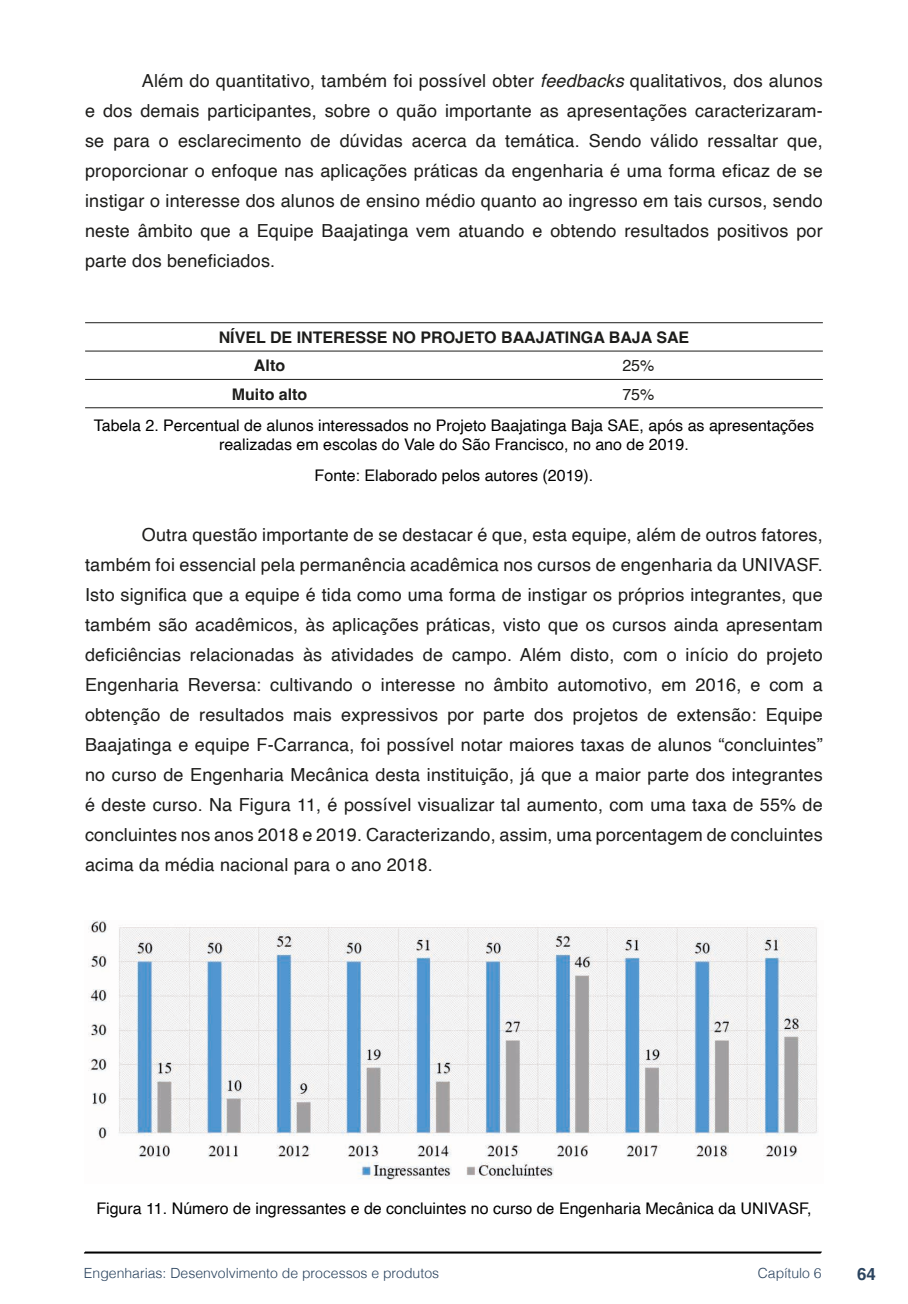
<style>
.page{position:relative;width:908px;height:1304px;background:#fff}
.page>*{position:absolute;margin:0;border:0;box-sizing:border-box;transform-origin:0 0}
.t1{font:18px/30px "Helvetica";letter-spacing:.01em;color:#1d1d1b;text-align:justify}
.t2{font:700 16.8px "Helvetica";color:#2b445f}
.t3{font:16px/19.2px "Helvetica";color:#000;text-align:center}
.t4{font:700 16px/28.4px "Helvetica";color:#1d1d1b}
.t5{font:16px "Helvetica";color:#1d1d1b}
.t6{font:300 14px "Helvetica";color:#2b445f}
.s1{font-style:italic}
</style>
<div class="page">
<svg style="left:84px;top:1251px;width:737px;height:3px;background:#515151"></svg>
<hr style="left:85px;top:322px;width:369px;height:1px;background:#1d1d1b">
<hr style="left:454px;top:322px;width:368px;height:1px;background:#1d1d1b">
<hr style="left:85px;top:351px;width:369px;height:1px;background:#1d1d1b">
<hr style="left:454px;top:351px;width:368px;height:1px;background:#1d1d1b">
<hr style="left:85px;top:379px;width:369px;height:1px;background:#1d1d1b">
<hr style="left:454px;top:379px;width:368px;height:1px;background:#1d1d1b">
<hr style="left:85px;top:407px;width:369px;height:1px;background:#1d1d1b">
<hr style="left:454px;top:407px;width:368px;height:1px;background:#1d1d1b">
<img style="left:88px;top:921px;width:730px;height:259px">
<p class="t1" style="left:85px;top:66px;width:738px;text-indent:57px">Além do quantitativo, também foi possível obter <span class="s1">feedbacks</span> qualitativos, dos alunos e dos demais participantes, sobre o quão importante as apresentações caracterizaram&shy;se para o esclarecimento de dúvidas acerca da temática. Sendo válido ressaltar que, proporcionar o enfoque nas aplicações práticas da engenharia é uma forma eficaz de se instigar o interesse dos alunos de ensino médio quanto ao ingresso em tais cursos, sendo neste âmbito que a Equipe Baajatinga vem atuando e obtendo resultados positivos por parte dos beneficiados.</p>
<p class="t4" style="left:254px;top:325px;width:436px;text-indent:-35px">NÍVEL DE INTERESSE NO PROJETO BAAJATINGA BAJA SAE<br>Alto</p>
<p class="t5" style="left:622px;top:353px;width:34px">25%</p>
<p class="t4" style="left:232px;top:382px;width:77px">Muito alto</p>
<p class="t5" style="left:622px;top:382px;width:34px">75%</p>
<p class="t3" style="left:94px;top:416px;width:721px">Tabela 2. Percentual de alunos interessados no Projeto Baajatinga Baja SAE, após as apresentações realizadas em escolas do Vale do São Francisco, no ano de 2019.</p>
<p class="t3" style="left:314px;top:466px;width:280px">Fonte: Elaborado pelos autores (2019).</p>
<p class="t1" style="left:85px;top:520px;width:739px;text-indent:57px">Outra questão importante de se destacar é que, esta equipe, além de outros fatores, também foi essencial pela permanência acadêmica nos cursos de engenharia da UNIVASF.<br>Isto significa que a equipe é tida como uma forma de instigar os próprios integrantes, que também são acadêmicos, às aplicações práticas, visto que os cursos ainda apresentam deficiências relacionadas às atividades de campo. Além disto, com o início do projeto Engenharia Reversa: cultivando o interesse no âmbito automotivo, em 2016, e com a obtenção de resultados mais expressivos por parte dos projetos de extensão: Equipe Baajatinga e equipe F-Carranca, foi possível notar maiores taxas de alunos “concluintes” no curso de Engenharia Mecânica desta instituição, já que a maior parte dos integrantes é deste curso. Na Figura 11, é possível visualizar tal aumento, com uma taxa de 55% de concluintes nos anos 2018 e 2019. Caracterizando, assim, uma porcentagem de concluintes acima da média nacional para o ano 2018.</p>
<p class="t3" style="left:96px;top:1199px;width:716px">Figura 11. Número de ingressantes e de concluintes no curso de Engenharia Mecânica da UNIVASF,</p>
<p class="t6" style="left:84px;top:1261px;width:356px">Engenharias: Desenvolvimento de processos e produtos</p>
<p class="t6" style="left:757px;top:1261px;width:65px">Capítulo 6</p>
<p class="t2" style="left:856px;top:1264px;width:20px">64</p>
</div>
